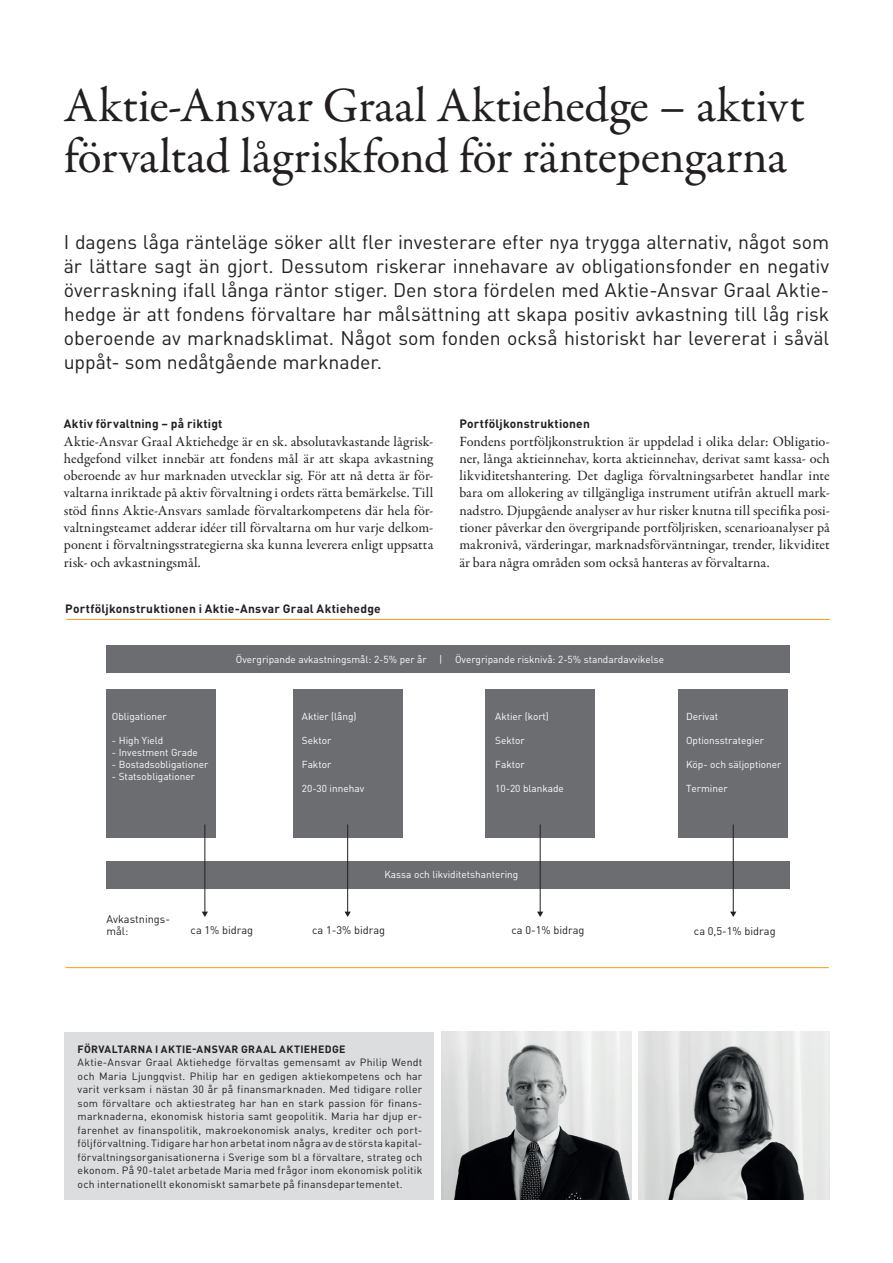
<style>
.page{position:relative;width:893px;height:1263px;background:#fff}
.page>*{position:absolute;margin:0;border:0;box-sizing:border-box;transform-origin:0 0}
.t1{font:49.5px/51px "Garamond Premr Pro";letter-spacing:-.005em;color:#231f20}
.t2{font:19.5px/24px "DINOT";letter-spacing:-.005em;color:#231f20;text-align:justify}
.t3{font:14.25px/17.2px "Garamond Premr Pro";letter-spacing:.005em;color:#231f20;text-align:justify}
.t4{font:700 12px "DINOT";letter-spacing:.02em;color:#231f20}
.t5{font:10.95px/11.9px "DINOT";color:#231f20}
.t6{font:10.5px/13.5px "DINOT";letter-spacing:.02em;color:#231f20;text-align:justify}
.t7{font:700 10.5px "DINOT";letter-spacing:.035em;color:#231f20}
.t8{font:10.05px "DINOT";color:#fff}
</style>
<div class="page">
<div style="left:64px;top:1032px;width:369px;height:167px;background:#dcdddf"></div>
<div style="left:679px;top:689px;width:109px;height:148px;background:#6c6d70"></div>
<div style="left:485px;top:689px;width:110px;height:148px;background:#6c6d70"></div>
<div style="left:293px;top:689px;width:109px;height:148px;background:#6c6d70"></div>
<div style="left:106px;top:689px;width:110px;height:148px;background:#6c6d70"></div>
<div style="left:106px;top:646px;width:684px;height:27px;background:#6c6d70"></div>
<div style="left:106px;top:861px;width:684px;height:27px;background:#6c6d70"></div>
<hr style="left:205px;top:824px;width:1px;height:88px;background:#231f20">
<svg style="left:202px;top:912px;width:6px;height:5px"></svg>
<hr style="left:347px;top:824px;width:1px;height:88px;background:#231f20">
<svg style="left:345px;top:912px;width:6px;height:5px"></svg>
<hr style="left:540px;top:824px;width:1px;height:88px;background:#231f20">
<svg style="left:537px;top:912px;width:6px;height:5px"></svg>
<hr style="left:733px;top:824px;width:1px;height:88px;background:#231f20">
<svg style="left:730px;top:912px;width:6px;height:5px"></svg>
<hr style="left:66px;top:619px;width:764px;height:1px;background:#f89c1c">
<hr style="left:65px;top:967px;width:764px;height:1px;background:#f89c1c">
<img style="left:441px;top:1032px;width:191px;height:167px">
<img style="left:639px;top:1032px;width:190px;height:167px">
<h1 class="t1" style="left:64px;top:81px;width:743px">Aktie-Ansvar Graal Aktiehedge – aktivt förvaltad lågriskfond för räntepengarna</h1>
<p class="t2" style="left:64px;top:229px;width:767px">I dagens låga ränteläge söker allt fler investerare efter nya trygga alternativ, något som är lättare sagt än gjort. Dessutom riskerar innehavare av obligationsfonder en negativ överraskning ifall långa räntor stiger. Den stora fördelen med Aktie-Ansvar Graal Aktie&shy;hedge är att fondens förvaltare har målsättning att skapa positiv avkastning till låg risk oberoende av marknadsklimat. Något som fonden också historiskt har levererat i såväl uppåt- som nedåtgående marknader.</p>
<p class="t4" style="left:64px;top:416px;width:160px">Aktiv förvaltning – på riktigt</p>
<p class="t3" style="left:64px;top:433px;width:371px">Aktie-Ansvar Graal Aktiehedge är en sk. absolutavkastande lågrisk&shy;hedgefond vilket innebär att fondens mål är att skapa avkastning oberoende av hur marknaden utvecklar sig. För att nå detta är för&shy;valtarna inriktade på aktiv förvaltning i ordets rätta bemärkelse. Till stöd finns Aktie-Ansvars samlade förvaltarkompetens där hela för&shy;valtningsteamet adderar idéer till förvaltarna om hur varje delkom&shy;ponent i förvaltningsstrategierna ska kunna leverera enligt uppsatta risk- och avkastningsmål.</p>
<p class="t4" style="left:65px;top:601px;width:317px">Portföljkonstruktionen i Aktie-Ansvar Graal Aktiehedge</p>
<p class="t4" style="left:459px;top:416px;width:132px">Portföljkonstruktionen</p>
<p class="t3" style="left:459px;top:433px;width:372px">Fondens portföljkonstruktion är uppdelad i olika delar: Obligatio&shy;ner, långa aktieinnehav, korta aktieinnehav, derivat samt kassa- och likviditetshantering. Det dagliga förvaltningsarbetet handlar inte bara om allokering av tillgängliga instrument utifrån aktuell mark&shy;nadstro. Djupgående analyser av hur risker knutna till specifika posi&shy;tioner påverkar den övergripande portföljrisken, scenarioanalyser på makronivå, värderingar, marknadsförväntningar, trender, likviditet är bara några områden som också hanteras av förvaltarna.</p>
<p class="t8" style="left:112px;top:710px;width:56px">Obligationer</p>
<p class="t8" style="left:112px;top:734px;width:53px">- High Yield</p>
<p class="t8" style="left:112px;top:746px;width:87px">- Investment Grade</p>
<p class="t8" style="left:112px;top:758px;width:98px">- Bostadsobligationer</p>
<p class="t8" style="left:112px;top:770px;width:85px">- Statsobligationer</p>
<p class="t8" style="left:236px;top:653px;width:430px">Övergripande avkastningsmål: 2-5% per år | Övergripande risknivå: 2-5% standardavvikelse</p>
<p class="t8" style="left:302px;top:710px;width:56px">Aktier (lång)</p>
<p class="t8" style="left:302px;top:734px;width:31px">Sektor</p>
<p class="t8" style="left:302px;top:758px;width:31px">Faktor</p>
<p class="t8" style="left:302px;top:782px;width:64px">20-30 innehav</p>
<p class="t8" style="left:495px;top:710px;width:55px">Aktier (kort)</p>
<p class="t8" style="left:495px;top:734px;width:31px">Sektor</p>
<p class="t8" style="left:495px;top:758px;width:31px">Faktor</p>
<p class="t8" style="left:495px;top:782px;width:70px">10-20 blankade</p>
<p class="t8" style="left:686px;top:710px;width:33px">Derivat</p>
<p class="t8" style="left:686px;top:734px;width:79px">Optionsstrategier</p>
<p class="t8" style="left:686px;top:758px;width:97px">Köp- och säljoptioner</p>
<p class="t8" style="left:686px;top:782px;width:43px">Terminer</p>
<p class="t8" style="left:384px;top:868px;width:135px">Kassa och likviditetshantering</p>
<p class="t5" style="left:106px;top:913px;width:65px">Avkastnings&shy;mål:</p>
<p class="t5" style="left:191px;top:924px;width:64px">ca 1% bidrag</p>
<p class="t5" style="left:312px;top:924px;width:75px">ca 1-3% bidrag</p>
<p class="t5" style="left:512px;top:924px;width:75px">ca 0-1% bidrag</p>
<p class="t5" style="left:694px;top:924px;width:83px">ca 0,5-1% bidrag</p>
<p class="t7" style="left:78px;top:1042px;width:269px">FÖRVALTARNA I AKTIE-ANSVAR GRAAL AKTIEHEDGE</p>
<p class="t6" style="left:78px;top:1055px;width:346px">Aktie-Ansvar Graal Aktiehedge förvaltas gemensamt av Philip Wendt och Maria Ljungqvist. Philip har en gedigen aktiekompetens och har varit verksam i nästan 30 år på finansmarknaden. Med tidigare roller som förvaltare och aktiestrateg har han en stark passion för finans&shy;marknaderna, ekonomisk historia samt geopolitik. Maria har djup er&shy;farenhet av finanspolitik, makroekonomisk analys, krediter och port&shy;följförvaltning. Tidigare har hon arbetat inom några av de största kapital&shy;förvaltningsorganisationerna i Sverige som bl a förvaltare, strateg och ekonom. På 90-talet arbetade Maria med frågor inom ekonomisk politik och internationellt ekonomiskt samarbete på finansdepartementet.</p>
</div>
